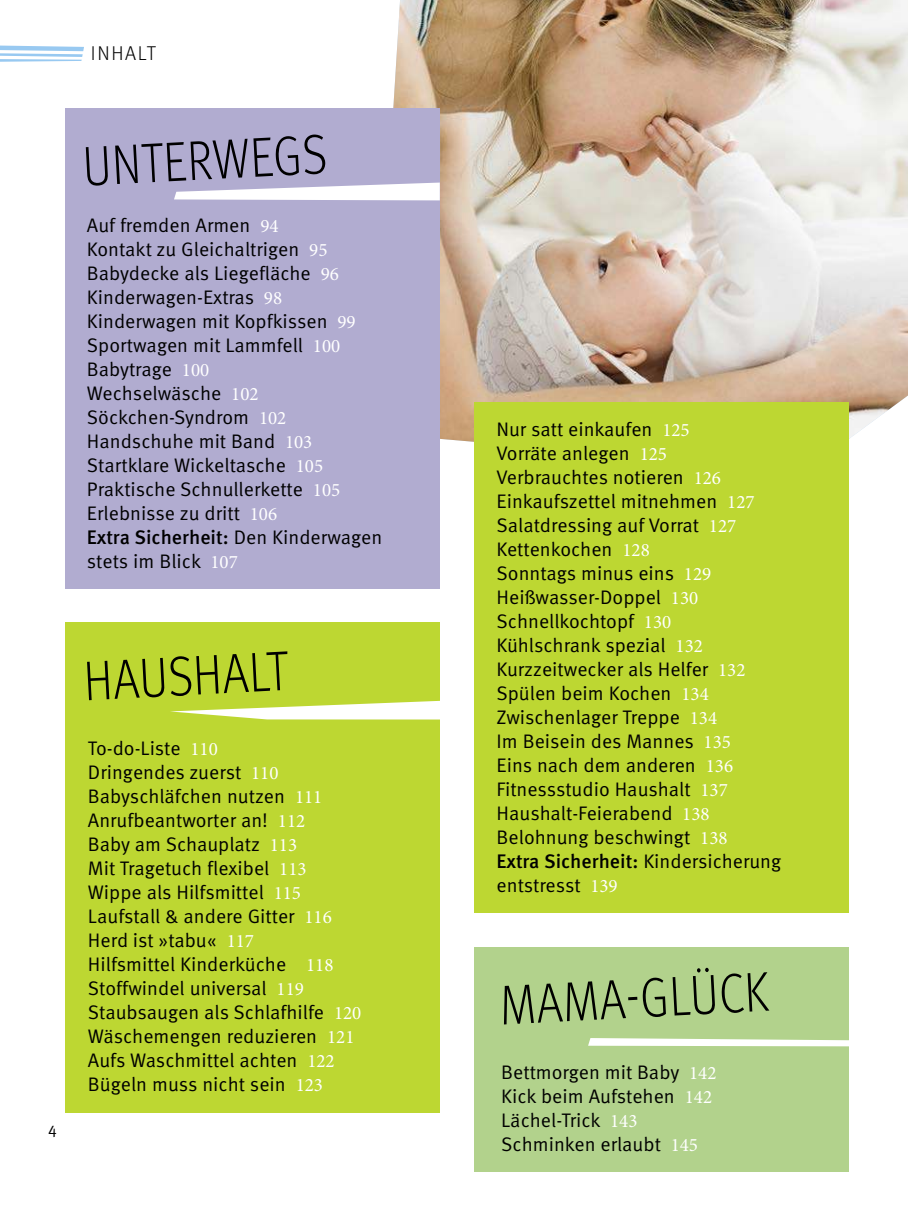
<style>
.page{position:relative;width:908px;height:1219px;background:#fff}
.page>*{position:absolute;margin:0;border:0;box-sizing:border-box;transform-origin:0 0}
.t1{font:300 56px "Meta OT";color:#000;scale:.85 1}
.t2{font:300 20px "Meta OT";letter-spacing:.085em;color:#000}
.t3{font:19.6px/24px "Meta OT Norm";color:#000}
.t4{font:500 19.6px "Meta OT";color:#000}
.t5{font:16px "Meta OT Norm";color:#000}
.s1{font-family:"Minion Pro";font-size:19px;color:#fff}
.s2{font-family:"Meta OT Norm";font-weight:400}
</style>
<div class="page">
<img style="left:393px;top:0;width:514px;height:471px">
<div style="left:65px;top:108px;width:374px;height:480px;background:#b1acd0"></div>
<div style="left:473px;top:403px;width:375px;height:510px;background:#bdd732"></div>
<div style="left:65px;top:622px;width:374px;height:491px;background:#bdd732"></div>
<svg style="left:170px;top:701px;width:269px;height:18px"></svg>
<svg style="left:174px;top:183px;width:265px;height:17px"></svg>
<div style="left:473px;top:947px;width:375px;height:225px;background:#b2d28c"></div>
<svg style="left:588px;top:1038px;width:261px;height:8px;background:#f3f8ed"></svg>
<svg style="left:0;top:46px;width:84px;height:16px"></svg>
<p class="t2" style="left:91px;top:42px;width:66px">INHALT</p>
<h1 class="t1" style="left:81px;top:134px;width:289px;rotate:-3deg">UNTERWEGS</h1>
<p class="t3" style="left:87px;top:214px;width:270px">Auf fremden Armen <span class="s1">94<br></span>Kontakt zu Gleichaltrigen <span class="s1">95<br></span>Babydecke als Liegefläche <span class="s1">96<br></span>Kinderwagen-Extras <span class="s1">98<br></span>Kinderwagen mit Kopfkissen <span class="s1">99<br></span>Sportwagen mit Lammfell <span class="s1">100<br></span>Babytrage <span class="s1">100<br></span>Wechselwäsche <span class="s1">102<br></span>Söckchen-Syndrom <span class="s1">102<br></span>Handschuhe mit Band <span class="s1">103<br></span>Startklare Wickeltasche <span class="s1">105<br></span>Praktische Schnullerkette <span class="s1">105<br></span>Erlebnisse zu dritt <span class="s1">106</span></p>
<p class="t4" style="left:87px;top:526px;width:297px">Extra Sicherheit: <span class="s2">Den Kinderwagen</span></p>
<p class="t3" style="left:87px;top:550px;width:152px">stets im Blick <span class="s1">107</span></p>
<p class="t5" style="left:48px;top:1120px;width:10px">4</p>
<h1 class="t1" style="left:82px;top:648px;width:242px;rotate:-3deg">HAUSHALT</h1>
<p class="t3" style="left:88px;top:737px;width:275px">To-do-Liste <span class="s1">110<br></span>Dringendes zuerst <span class="s1">110<br></span>Babyschläfchen nutzen <span class="s1">111<br></span>Anrufbeantworter an! <span class="s1">112<br></span>Baby am Schauplatz <span class="s1">113<br></span>Mit Tragetuch flexibel <span class="s1">113<br></span>Wippe als Hilfsmittel <span class="s1">115<br></span>Laufstall &amp; andere Gitter <span class="s1">116<br></span>Herd ist »tabu« <span class="s1">117<br></span>Hilfsmittel Kinderküche <span class="s1">118<br></span>Stoffwindel universal <span class="s1">119<br></span>Staubsaugen als Schlafhilfe <span class="s1">120<br></span>Wäschemengen reduzieren <span class="s1">121<br></span>Aufs Waschmittel achten <span class="s1">122<br></span>Bügeln muss nicht sein <span class="s1">123</span></p>
<p class="t3" style="left:496px;top:418px;width:259px">Nur satt einkaufen <span class="s1">125<br></span>Vorräte anlegen <span class="s1">125<br></span>Verbrauchtes notieren <span class="s1">126<br></span>Einkaufszettel mitnehmen <span class="s1">127<br></span>Salatdressing auf Vorrat <span class="s1">127<br></span>Kettenkochen <span class="s1">128<br></span>Sonntags minus eins <span class="s1">129<br></span>Heißwasser-Doppel <span class="s1">130<br></span>Schnellkochtopf <span class="s1">130<br></span>Kühlschrank spezial <span class="s1">132<br></span>Kurzzeitwecker als Helfer <span class="s1">132<br></span>Spülen beim Kochen <span class="s1">134<br></span>Zwischenlager Treppe <span class="s1">134<br></span>Im Beisein des Mannes <span class="s1">135<br></span>Eins nach dem anderen <span class="s1">136<br></span>Fitnessstudio Haushalt <span class="s1">137<br></span>Haushalt-Feierabend <span class="s1">138<br></span>Belohnung beschwingt <span class="s1">138</span></p>
<p class="t4" style="left:496px;top:850px;width:286px">Extra Sicherheit: <span class="s2">Kindersicherung</span></p>
<p class="t3" style="left:496px;top:874px;width:123px">entstresst <span class="s1">139</span></p>
<h1 class="t1" style="left:498px;top:973px;width:318px;rotate:-3deg">MAMA-GLÜCK</h1>
<p class="t3" style="left:501px;top:1061px;width:217px">Bettmorgen mit Baby <span class="s1">142<br></span>Kick beim Aufstehen <span class="s1">142<br></span>Lächel-Trick <span class="s1">143<br></span>Schminken erlaubt <span class="s1">145</span></p>
</div>
